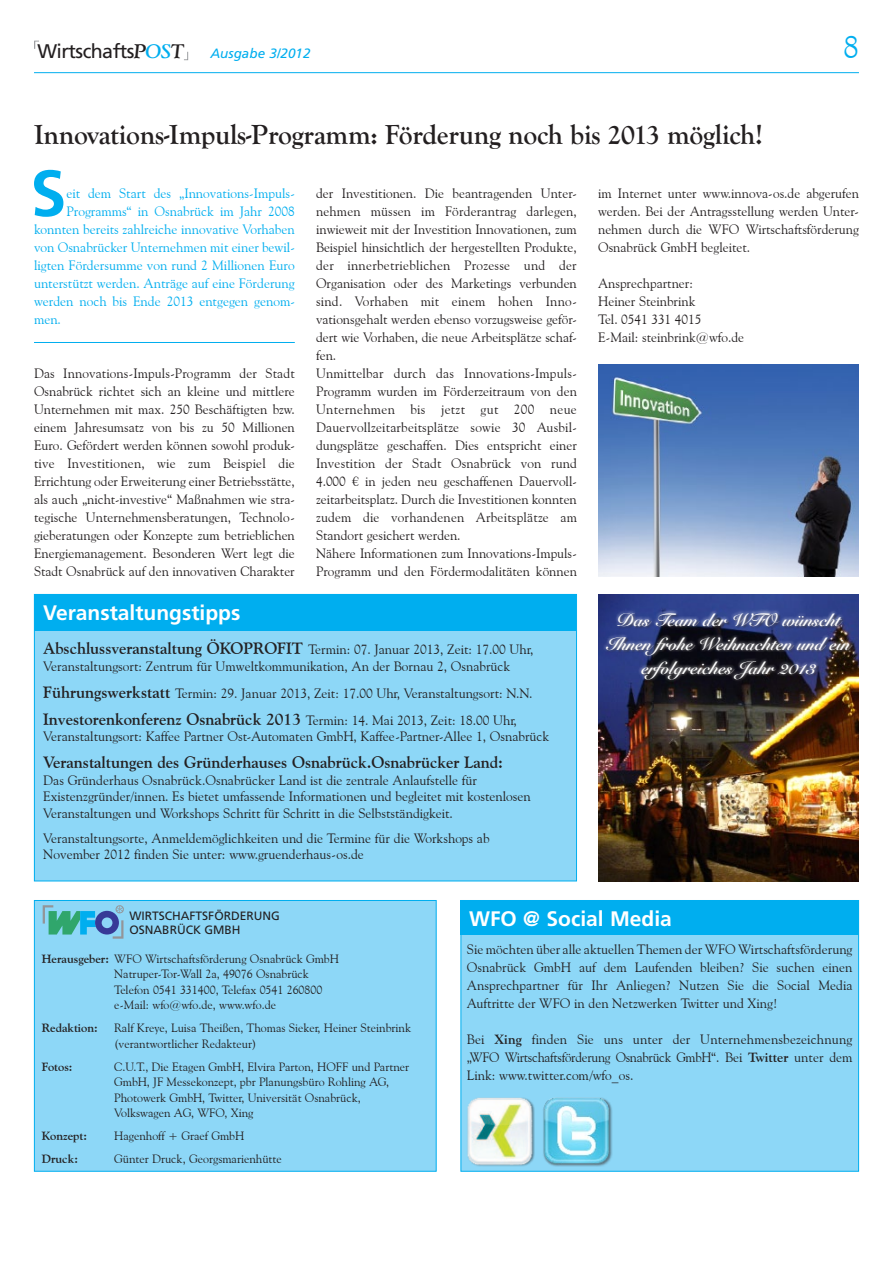
<style>
.page{position:relative;width:893px;height:1263px;background:#fff}
.page>*{position:absolute;margin:0;border:0;box-sizing:border-box;transform-origin:0 0}
.t1{font:700 65.1px "Frutiger";color:#00aeef}
.t2{font:31.5px "Goudy Old Style BT";color:#00aeef}
.t3{font:700 28.5px "Goudy Old Sty T";letter-spacing:-.01em;color:#231f20}
.t4{font:700 21px "Frutiger";color:#fff}
.t5{font:19.65px "Frutiger";color:#231f20}
.t6{font:18px/24px "Snell Roundhand Bold Script";color:#fff;text-align:center}
.t7{font:700 16.5px "Goudy Old Style BT";color:#231f20}
.t8{font:13.5px/18px "Goudy Old Style BT";color:#231f20}
.t9{font:13.5px "Goudy Old Style BT";color:#00aeef}
.t10{font:italic 13.5px "Frutiger";color:#00aeef}
.t11{font:12px/15.6px "Goudy Old Style BT";color:#231f20}
.t12{font:12px "Frutiger";color:#231f20}
.t13{font:700 12px "Goudy Old Style BT";color:#231f20}
.s1{font-family:"Goudy Old Style Bold Italic BT"}
.s2{font-family:"Goudy Old Style Bold Italic BT";color:#00aeef}
.s3{font-weight:700;font-size:16.5px}
.s4{font-weight:400;font-size:13.5px}
.s5{font-weight:700}
</style>
<div class="page">
<svg style="left:34px;top:40px;width:5px;height:9px"></svg>
<hr style="left:34px;top:72px;width:825px;height:1px;background:#00aeef">
<div style="left:34px;top:620px;width:542px;height:261px;background:#8dd7f7"></div>
<div style="left:460px;top:900px;width:399px;height:271px;background:#8dd7f7"></div>
<div style="left:34px;top:594px;width:542px;height:36px;background:#00aeef"></div>
<div style="left:460px;top:900px;width:399px;height:35px;background:#00aeef"></div>
<div style="left:34px;top:594px;width:543px;height:287px;border:1px solid #00aeef"></div>
<div style="left:34px;top:900px;width:403px;height:271px;background:#8dd7f7;border:1px solid #00aeef"></div>
<svg style="left:43px;top:905px;width:81px;height:34px"></svg>
<img style="left:467px;top:1097px;width:68px;height:69px">
<div style="left:543px;top:1097px;width:70px;height:71px;background:#231f20;opacity:.5"></div>
<img style="left:543px;top:1097px;width:69px;height:69px">
<hr style="left:34px;top:342px;width:261px;height:1px;background:#00aeef">
<img style="left:598px;top:365px;width:261px;height:211px">
<img style="left:598px;top:594px;width:261px;height:287px">
<div style="left:603px;top:609px;width:253px;height:74px;background:#fff;opacity:.75"></div>
<h3 class="t5" style="left:37px;top:40px;width:148px">Wirtschafts<span class="s1">P</span><span class="s2">OS</span><span class="s1">T</span></h3>
<p class="t10" style="left:210px;top:46px;width:102px">Ausgabe 3/2012</p>
<h2 class="t2" style="left:843px;top:28px;width:17px">8</h2>
<h3 class="t3" style="left:34px;top:119px;width:730px">Innovations-Impuls-Programm: Förderung noch bis 2013 möglich!</h3>
<h1 class="t1" style="left:30px;top:155px;width:38px">S</h1>
<p class="t8" style="left:316px;top:184px;width:262px">der Investitionen. Die beantragenden Unter&shy;nehmen müssen im Förderantrag darlegen, inwieweit mit der Investition Innovationen, zum Beispiel hinsichtlich der hergestellten Produkte, der innerbetrieblichen Prozesse und der Organisation oder des Marketings verbunden sind. Vorhaben mit einem hohen Inno&shy;vationsgehalt werden ebenso vorzugsweise geför&shy;dert wie Vorhaben, die neue Arbeitsplätze schaf&shy;fen.<br>Unmittelbar durch das Innovations-Impuls-Programm wurden im Förderzeitraum von den Unternehmen bis jetzt gut 200 neue Dauervollzeitarbeitsplätze sowie 30 Ausbil&shy;dungsplätze geschaffen. Dies entspricht einer Investition der Stadt Osnabrück von rund 4.000 € in jeden neu geschaffenen Dauervoll&shy;zeitarbeitsplatz. Durch die Investitionen konnten zudem die vorhandenen Arbeitsplätze am Standort gesichert werden.<br>Nähere Informationen zum Innovations-Impuls-Programm und den Fördermodalitäten können</p>
<p class="t8" style="left:598px;top:184px;width:262px;text-align:justify">im Internet unter www.innova-os.de abgerufen werden. Bei der Antragsstellung werden Unter&shy;nehmen durch die WFO Wirtschaftsförderung Osnabrück GmbH begleitet.</p>
<p class="t9" style="left:66px;top:185px;width:230px">eit dem Start des „Innovations-Impuls-</p>
<p class="t9" style="left:66px;top:203px;width:230px">Programms“ in Osnabrück im Jahr 2008</p>
<p class="t9" style="left:34px;top:221px;width:262px">konnten bereits zahlreiche innovative Vorhaben</p>
<p class="t9" style="left:34px;top:239px;width:262px">von Osnabrücker Unternehmen mit einer bewil-</p>
<p class="t9" style="left:34px;top:257px;width:262px">ligten Fördersumme von rund 2 Millionen Euro</p>
<p class="t9" style="left:34px;top:275px;width:262px">unterstützt werden. Anträge auf eine Förderung</p>
<p class="t9" style="left:34px;top:293px;width:262px">werden noch bis Ende 2013 entgegen genom-</p>
<p class="t9" style="left:34px;top:311px;width:28px">men.</p>
<p class="t8" style="left:598px;top:274px;width:148px">Ansprechpartner:<br>Heiner Steinbrink<br>Tel. 0541 331 4015<br>E-Mail: steinbrink@wfo.de</p>
<p class="t8" style="left:34px;top:364px;width:262px;text-align:justify">Das Innovations-Impuls-Programm der Stadt Osnabrück richtet sich an kleine und mittlere Unternehmen mit max. 250 Beschäftigten bzw. einem Jahresumsatz von bis zu 50 Millionen Euro. Gefördert werden können sowohl produk&shy;tive Investitionen, wie zum Beispiel die Errichtung oder Erweiterung einer Betriebsstätte, als auch „nicht-investive“ Maßnahmen wie stra&shy;tegische Unternehmensberatungen, Technolo&shy;gieberatungen oder Konzepte zum betrieblichen Energiemanagement. Besonderen Wert legt die Stadt Osnabrück auf den innovativen Charakter</p>
<h3 class="t4" style="left:43px;top:600px;width:199px">Veranstaltungstipps</h3>
<p class="t8" style="left:43px;top:641px;width:492px;line-height:16.5px"><span class="s3">Abschlussveranstaltung Ökoprofit</span> Termin: 07. Januar 2013, Zeit: 17.00 Uhr,<br>Veranstaltungsort: Zentrum für Umweltkommunikation, An der Bornau 2, Osnabrück</p>
<p class="t8" style="left:43px;top:684px;width:491px"><span class="s3">Führungswerkstatt</span> Termin: 29. Januar 2013, Zeit: 17.00 Uhr, Veranstaltungsort: N.N.</p>
<p class="t7" style="left:43px;top:709px;width:475px">Investorenkonferenz Osnabrück 2013 <span class="s4">Termin: 14. Mai 2013, Zeit: 18.00 Uhr,</span></p>
<p class="t8" style="left:43px;top:727px;width:508px">Veranstaltungsort: Kaffee Partner Ost-Automaten GmbH, Kaffee-Partner-Allee 1, Osnabrück</p>
<p class="t7" style="left:43px;top:752px;width:461px">Veranstaltungen des Gründerhauses Osnabrück.Osnabrücker Land:</p>
<p class="t8" style="left:43px;top:771px;width:489px;line-height:16.5px">Das Gründerhaus Osnabrück.Osnabrücker Land ist die zentrale Anlaufstelle für<br>Existenzgründer/innen. Es bietet umfassende Informationen und begleitet mit kostenlosen<br>Veranstaltungen und Workshops Schritt für Schritt in die Selbstständigkeit.</p>
<p class="t8" style="left:43px;top:829px;width:448px;line-height:16.5px">Veranstaltungsorte, Anmeldemöglichkeiten und die Termine für die Workshops ab<br>November 2012 finden Sie unter: www.gruenderhaus-os.de</p>
<h3 class="t6" style="left:607px;top:608px;width:245px">Das Team der WFO wünscht<br>Ihnen frohe Weihnachten und ein erfolgreiches Jahr 2013</h3>
<p class="t12" style="left:129px;top:909px;width:20px">WIRTSCHAFTSF</p>
<p class="t12" style="left:214px;top:909px;width:18px">ÖRDERU</p>
<p class="t12" style="left:263px;top:909px;width:17px">NG</p>
<p class="t12" style="left:129px;top:923px;width:33px">OSNABRÜCKGMBH</p>
<p class="t11" style="left:114px;top:950px;width:226px;text-indent:-72px"><span class="s5">Herausgeber:</span> WFO Wirtschaftsförderung Osnabrück GmbH Natruper-Tor-Wall 2a, 49076 Osnabrück Telefon 0541 331400, Telefax 0541 260800 e-Mail: wfo@wfo.de, www.wfo.de</p>
<p class="t13" style="left:42px;top:1021px;width:57px">Redaktion:</p>
<p class="t11" style="left:114px;top:1020px;width:298px">Ralf Kreye, Luisa Theißen, Thomas Sieker, Heiner Steinbrink (verantwortlicher Redakteur)</p>
<p class="t13" style="left:42px;top:1059px;width:32px">Fotos:</p>
<p class="t11" style="left:114px;top:1058px;width:297px">C.U.T., Die Etagen GmbH, Elvira Parton, HOFF und Partner GmbH, JF Messekonzept, pbr Planungsbüro Rohling AG, Photowerk GmbH, Twitter, Universität Osnabrück, Volkswagen AG, WFO, Xing</p>
<p class="t13" style="left:42px;top:1129px;width:47px">Konzept:</p>
<p class="t11" style="left:114px;top:1128px;width:132px">Hagenhoff + Graef GmbH</p>
<p class="t13" style="left:42px;top:1152px;width:38px">Druck:</p>
<p class="t11" style="left:114px;top:1151px;width:169px">Günter Druck, Georgsmarienhütte</p>
<h3 class="t4" style="left:469px;top:906px;width:204px">WFO @ Social Media</h3>
<p class="t8" style="left:467px;top:940px;width:387px;text-align:justify">Sie möchten über alle aktuellen Themen der WFO Wirtschaftsförderung Osnabrück GmbH auf dem Laufenden bleiben? Sie suchen einen Ansprechpartner für Ihr Anliegen? Nutzen Sie die Social Media Auftritte der WFO in den Netzwerken Twitter und Xing!</p>
<p class="t8" style="left:467px;top:1030px;width:387px;text-align:justify">Bei <span class="s5">Xing</span> finden Sie uns unter der Unternehmensbezeichnung „WFO Wirtschaftsförderung Osnabrück GmbH“. Bei <span class="s5">Twitter</span> unter dem Link: www.twitter.com/wfo_os.</p>
</div>
